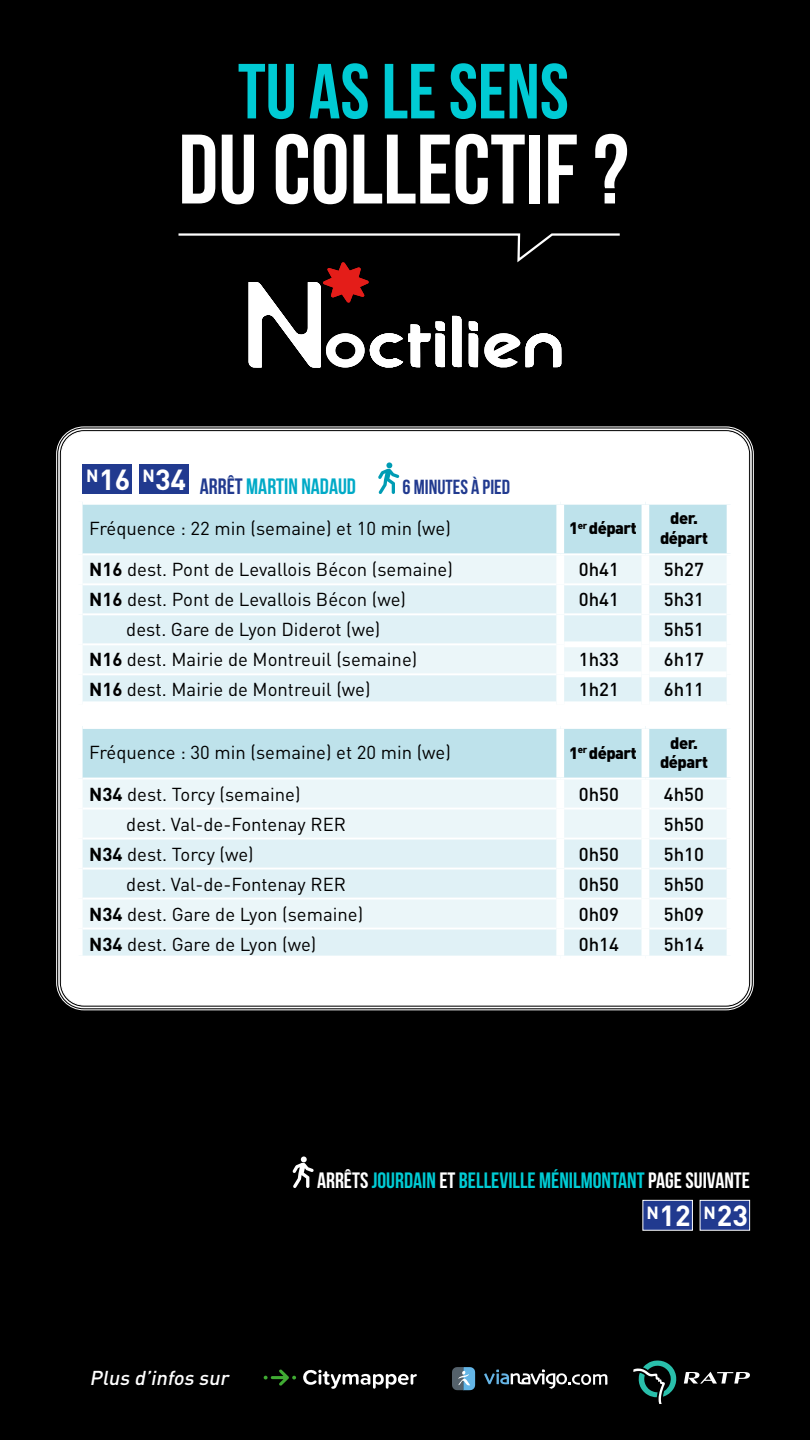
<style>
.page{position:relative;width:810px;height:1440px;background:#000}
.page>*{position:absolute;margin:0;border:0;box-sizing:border-box;transform-origin:0 0}
.t1{font:700 98.4px "Bebas Neue";color:#fff}
.t2{font:700 77.85px "Bebas Neue";color:#00cbd4}
.t3{font:700 28.72px "DIN Pro";color:#fff}
.t4{font:700 22.27px "Bebas Neue";color:#00aac7}
.t5{font:700 22.2px "Bebas Neue";color:#00cbd4}
.t6{font:700 20.4px "Bebas Neue";color:#213a8f}
.t7{font:italic 500 19.88px "DIN Pro";color:#fff}
.t8{font:18.52px "DIN Pro";color:#000}
.t9{font:500 18.52px "DIN Pro";color:#000}
.t10{font:900 16.42px/19.7px "DIN Pro";letter-spacing:-.03em;color:#000;text-align:center}
.s1{color:#213a8f}
.s2{font-weight:700}
.s3{color:#fff}
</style>
<div class="page">
<div style="left:61px;top:432px;width:688px;height:573px;background:#fff;border-radius:23px"></div>
<div style="left:83px;top:505px;width:473px;height:48px;background:#bee2eb"></div>
<div style="left:564px;top:505px;width:163px;height:48px;background:#bee2eb"></div>
<div style="left:83px;top:555px;width:644px;height:28px;background:#ebf6f9"></div>
<svg style="left:83px;top:585px;width:644px;height:371px;background:#e0f1f5"></svg>
<hr style="left:83px;top:613px;width:473px;height:2px;background:#fff">
<hr style="left:83px;top:643px;width:473px;height:2px;background:#fff">
<hr style="left:83px;top:673px;width:473px;height:2px;background:#fff">
<div style="left:564px;top:641px;width:78px;height:6px;background:#fff"></div>
<div style="left:649px;top:641px;width:78px;height:6px;background:#fff"></div>
<div style="left:564px;top:671px;width:78px;height:6px;background:#fff"></div>
<div style="left:649px;top:671px;width:78px;height:6px;background:#fff"></div>
<div style="left:83px;top:701px;width:473px;height:6px;background:#fff"></div>
<div style="left:564px;top:701px;width:78px;height:6px;background:#fff"></div>
<div style="left:649px;top:701px;width:78px;height:6px;background:#fff"></div>
<div style="left:83px;top:723px;width:477px;height:6px;background:#fff"></div>
<div style="left:560px;top:723px;width:85px;height:6px;background:#fff"></div>
<div style="left:645px;top:723px;width:89px;height:6px;background:#fff"></div>
<hr style="left:564px;top:613px;width:78px;height:2px;background:#fff">
<hr style="left:649px;top:613px;width:78px;height:2px;background:#fff">
<hr style="left:83px;top:778px;width:477px;height:2px;background:#fff">
<hr style="left:83px;top:808px;width:473px;height:2px;background:#fff">
<hr style="left:564px;top:808px;width:78px;height:2px;background:#fff">
<hr style="left:649px;top:808px;width:78px;height:2px;background:#fff">
<hr style="left:83px;top:838px;width:473px;height:2px;background:#fff">
<hr style="left:564px;top:838px;width:78px;height:2px;background:#fff">
<hr style="left:649px;top:838px;width:78px;height:2px;background:#fff">
<hr style="left:83px;top:868px;width:473px;height:2px;background:#fff">
<hr style="left:564px;top:868px;width:78px;height:2px;background:#fff">
<hr style="left:649px;top:868px;width:78px;height:2px;background:#fff">
<hr style="left:564px;top:898px;width:78px;height:2px;background:#fff">
<hr style="left:649px;top:898px;width:78px;height:2px;background:#fff">
<hr style="left:564px;top:928px;width:78px;height:2px;background:#fff">
<hr style="left:649px;top:928px;width:78px;height:2px;background:#fff">
<hr style="left:560px;top:778px;width:85px;height:2px;background:#fff">
<hr style="left:645px;top:778px;width:89px;height:2px;background:#fff">
<hr style="left:83px;top:898px;width:473px;height:2px;background:#fff">
<hr style="left:83px;top:928px;width:473px;height:2px;background:#fff">
<div style="left:556px;top:555px;width:8px;height:29px;background:#fff"></div>
<div style="left:641px;top:555px;width:8px;height:29px;background:#fff"></div>
<div style="left:556px;top:584px;width:8px;height:30px;background:#fff"></div>
<div style="left:641px;top:584px;width:8px;height:30px;background:#fff"></div>
<div style="left:556px;top:614px;width:8px;height:30px;background:#fff"></div>
<div style="left:641px;top:614px;width:8px;height:30px;background:#fff"></div>
<div style="left:556px;top:644px;width:8px;height:30px;background:#fff"></div>
<div style="left:641px;top:644px;width:8px;height:30px;background:#fff"></div>
<div style="left:556px;top:674px;width:8px;height:30px;background:#fff"></div>
<div style="left:641px;top:674px;width:8px;height:30px;background:#fff"></div>
<div style="left:556px;top:704px;width:8px;height:19px;background:#fff"></div>
<div style="left:641px;top:704px;width:8px;height:19px;background:#fff"></div>
<div style="left:556px;top:780px;width:8px;height:29px;background:#fff"></div>
<div style="left:641px;top:780px;width:8px;height:29px;background:#fff"></div>
<div style="left:556px;top:809px;width:8px;height:30px;background:#fff"></div>
<div style="left:641px;top:809px;width:8px;height:30px;background:#fff"></div>
<div style="left:556px;top:839px;width:8px;height:30px;background:#fff"></div>
<div style="left:641px;top:839px;width:8px;height:30px;background:#fff"></div>
<div style="left:556px;top:869px;width:8px;height:30px;background:#fff"></div>
<div style="left:641px;top:869px;width:8px;height:30px;background:#fff"></div>
<div style="left:556px;top:899px;width:8px;height:30px;background:#fff"></div>
<div style="left:641px;top:899px;width:8px;height:30px;background:#fff"></div>
<div style="left:556px;top:929px;width:8px;height:27px;background:#fff"></div>
<div style="left:641px;top:929px;width:8px;height:27px;background:#fff"></div>
<div style="left:642px;top:505px;width:7px;height:48px;background:#fff"></div>
<div style="left:556px;top:729px;width:8px;height:49px;background:#fff"></div>
<div style="left:642px;top:729px;width:7px;height:49px;background:#fff"></div>
<div style="left:83px;top:464px;width:49px;height:30px;background:#213a8f"></div>
<div style="left:139px;top:464px;width:50px;height:30px;background:#213a8f"></div>
<svg style="left:378px;top:462px;width:21px;height:32px"></svg>
<svg style="left:178px;top:233px;width:442px;height:135px"></svg>
<svg style="left:264px;top:1369px;width:32px;height:17px"></svg>
<svg style="left:303px;top:1370px;width:114px;height:19px"></svg>
<svg style="left:452px;top:1367px;width:23px;height:23px"></svg>
<svg style="left:484px;top:1370px;width:123px;height:19px"></svg>
<svg style="left:684px;top:1372px;width:66px;height:12px"></svg>
<svg style="left:633px;top:1360px;width:44px;height:44px"></svg>
<svg style="left:292px;top:1156px;width:22px;height:32px"></svg>
<div style="left:642px;top:1200px;width:51px;height:31px;background:#213a8f;border:1px solid #fff"></div>
<div style="left:700px;top:1200px;width:50px;height:31px;background:#213a8f;border:1px solid #fff"></div>
<h2 class="t2" style="left:238px;top:49px;width:332px">TU AS LE SENS</h2>
<h1 class="t1" style="left:178px;top:116px;width:452px">DU COLLECTIF ?</h1>
<p class="t4" style="left:86px;top:474px;width:271px"><sup>N</sup><sup>16</sup> <sup>N</sup><sup>34</sup> <span class="s1">ARRÊT</span> MARTIN NADAUD</p>
<p class="t6" style="left:403px;top:476px;width:109px">6 MINUTES À PIED</p>
<p class="t8" style="left:89px;top:516px;width:363px">Fréquence : 22 min (semaine) et 10 min (we)</p>
<p class="t10" style="left:569px;top:518px;width:69px">1<sup>er</sup> départ</p>
<p class="t10" style="left:660px;top:508px;width:50px">der. départ</p>
<p class="t8" style="left:89px;top:557px;width:365px"><span class="s2">N16</span> dest. Pont de Levallois Bécon (semaine)</p>
<p class="t9" style="left:579px;top:557px;width:42px">0h41</p>
<p class="t9" style="left:664px;top:557px;width:42px">5h27</p>
<p class="t8" style="left:89px;top:587px;width:318px"><span class="s2">N16</span> dest. Pont de Levallois Bécon (we)</p>
<p class="t9" style="left:579px;top:587px;width:42px">0h41</p>
<p class="t9" style="left:664px;top:587px;width:42px">5h31</p>
<p class="t8" style="left:126px;top:617px;width:256px">dest. Gare de Lyon Diderot (we)</p>
<p class="t9" style="left:664px;top:617px;width:42px">5h51</p>
<p class="t8" style="left:89px;top:647px;width:330px"><span class="s2">N16</span> dest. Mairie de Montreuil (semaine)</p>
<p class="t9" style="left:579px;top:647px;width:42px">1h33</p>
<p class="t9" style="left:664px;top:647px;width:42px">6h17</p>
<p class="t8" style="left:89px;top:677px;width:283px"><span class="s2">N16</span> dest. Mairie de Montreuil (we)</p>
<p class="t9" style="left:579px;top:677px;width:42px">1h21</p>
<p class="t9" style="left:664px;top:677px;width:42px">6h11</p>
<p class="t8" style="left:89px;top:740px;width:363px">Fréquence : 30 min (semaine) et 20 min (we)</p>
<p class="t10" style="left:569px;top:742px;width:69px">1<sup>er</sup> départ</p>
<p class="t10" style="left:660px;top:732px;width:50px">der. départ</p>
<p class="t8" style="left:89px;top:781px;width:213px"><span class="s2">N34</span> dest. Torcy (semaine)</p>
<p class="t9" style="left:579px;top:781px;width:42px">0h50</p>
<p class="t9" style="left:664px;top:781px;width:42px">4h50</p>
<p class="t8" style="left:126px;top:811px;width:221px">dest. Val-de-Fontenay RER</p>
<p class="t9" style="left:664px;top:811px;width:42px">5h50</p>
<p class="t8" style="left:89px;top:841px;width:166px"><span class="s2">N34</span> dest. Torcy (we)</p>
<p class="t9" style="left:579px;top:841px;width:42px">0h50</p>
<p class="t9" style="left:664px;top:841px;width:42px">5h10</p>
<p class="t8" style="left:126px;top:871px;width:221px">dest. Val-de-Fontenay RER</p>
<p class="t9" style="left:579px;top:871px;width:42px">0h50</p>
<p class="t9" style="left:664px;top:871px;width:42px">5h50</p>
<p class="t8" style="left:89px;top:901px;width:276px"><span class="s2">N34</span> dest. Gare de Lyon (semaine)</p>
<p class="t9" style="left:579px;top:901px;width:42px">0h09</p>
<p class="t9" style="left:664px;top:901px;width:42px">5h09</p>
<p class="t8" style="left:89px;top:931px;width:229px"><span class="s2">N34</span> dest. Gare de Lyon (we)</p>
<p class="t9" style="left:579px;top:931px;width:42px">0h14</p>
<p class="t9" style="left:664px;top:931px;width:42px">5h14</p>
<p class="t7" style="left:90px;top:1364px;width:145px">Plus d’infos sur</p>
<p class="t5" style="left:317px;top:1168px;width:434px"><span class="s3">ARRÊTS</span> JOURDAIN <span class="s3">ET</span> BELLEVILLE MÉNILMONTANT <span class="s3">PAGE SUIVANTE</span></p>
<h3 class="t3" style="left:646px;top:1196px;width:103px"><sup>N</sup>12 <sup>N</sup>23</h3>
</div>
